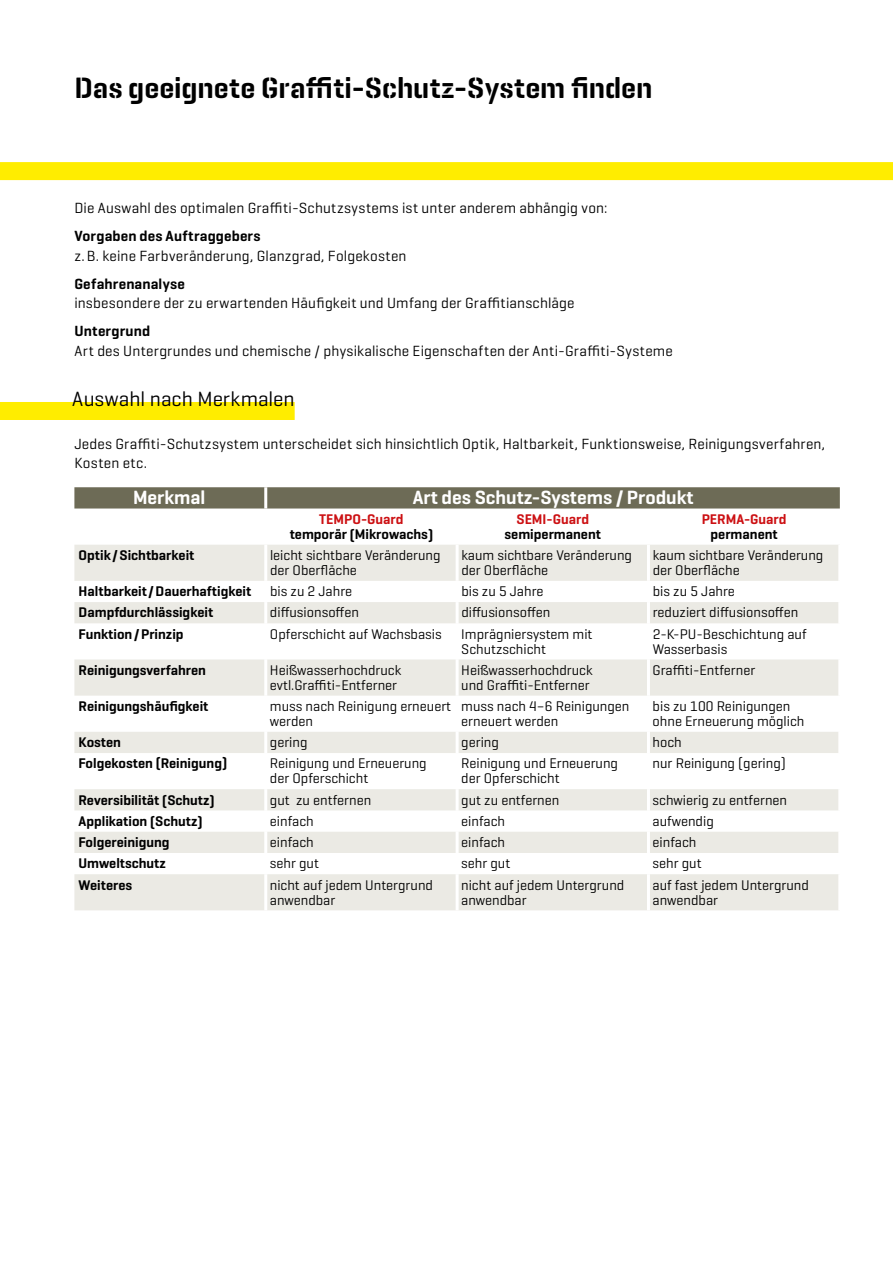
<style>
.page{position:relative;width:893px;height:1263px;background:#fff}
.page>*{position:absolute;margin:0;border:0;box-sizing:border-box;transform-origin:0 0}
.t1{font:600 30px "Geogrotesque Stencil C";color:#000}
.t2{font:21px "Geogrotesque";color:#000}
.t3{font:600 19.5px "Geogrotesque";color:#fff}
.t4{font:15px/19.5px "Geogrotesque";letter-spacing:.01em;color:#000}
.t5{font:600 15px "Geogrotesque";letter-spacing:.01em;color:#000}
.t6{font:14.25px/15px "Geogrotesque";color:#000}
.t7{font:600 14.25px "Geogrotesque";color:#000}
.t8{font:600 14.25px "Geogrotesque";color:#cc1013}
</style>
<div class="page">
<div style="left:74px;top:487px;width:766px;height:21px;background:#6d6b56"></div>
<svg style="left:74px;top:545px;width:764px;height:365px;fill:#ebeae4"></svg>
<hr style="left:264px;top:545px;width:3px;height:36px;background:#fff">
<hr style="left:456px;top:545px;width:3px;height:36px;background:#fff">
<hr style="left:264px;top:581px;width:3px;height:21px;background:#fff">
<hr style="left:456px;top:581px;width:3px;height:21px;background:#fff">
<hr style="left:264px;top:602px;width:3px;height:21px;background:#fff">
<hr style="left:456px;top:602px;width:3px;height:21px;background:#fff">
<hr style="left:264px;top:623px;width:3px;height:36px;background:#fff">
<hr style="left:456px;top:623px;width:3px;height:36px;background:#fff">
<hr style="left:264px;top:659px;width:3px;height:37px;background:#fff">
<hr style="left:456px;top:659px;width:3px;height:37px;background:#fff">
<hr style="left:264px;top:696px;width:3px;height:36px;background:#fff">
<hr style="left:456px;top:696px;width:3px;height:36px;background:#fff">
<hr style="left:264px;top:732px;width:3px;height:21px;background:#fff">
<hr style="left:456px;top:732px;width:3px;height:21px;background:#fff">
<hr style="left:264px;top:753px;width:3px;height:36px;background:#fff">
<hr style="left:456px;top:753px;width:3px;height:36px;background:#fff">
<hr style="left:264px;top:789px;width:3px;height:21px;background:#fff">
<hr style="left:456px;top:789px;width:3px;height:21px;background:#fff">
<hr style="left:264px;top:810px;width:3px;height:22px;background:#fff">
<hr style="left:456px;top:810px;width:3px;height:22px;background:#fff">
<hr style="left:264px;top:832px;width:3px;height:21px;background:#fff">
<hr style="left:456px;top:832px;width:3px;height:21px;background:#fff">
<hr style="left:264px;top:853px;width:3px;height:21px;background:#fff">
<hr style="left:456px;top:853px;width:3px;height:21px;background:#fff">
<hr style="left:264px;top:874px;width:3px;height:36px;background:#fff">
<hr style="left:456px;top:874px;width:3px;height:36px;background:#fff">
<hr style="left:647px;top:545px;width:3px;height:36px;background:#fff">
<hr style="left:647px;top:581px;width:3px;height:21px;background:#fff">
<hr style="left:647px;top:602px;width:3px;height:21px;background:#fff">
<hr style="left:647px;top:623px;width:3px;height:36px;background:#fff">
<hr style="left:647px;top:659px;width:3px;height:37px;background:#fff">
<hr style="left:647px;top:696px;width:3px;height:36px;background:#fff">
<hr style="left:647px;top:732px;width:3px;height:21px;background:#fff">
<hr style="left:647px;top:753px;width:3px;height:36px;background:#fff">
<hr style="left:647px;top:789px;width:3px;height:21px;background:#fff">
<hr style="left:647px;top:810px;width:3px;height:22px;background:#fff">
<hr style="left:647px;top:832px;width:3px;height:21px;background:#fff">
<hr style="left:647px;top:853px;width:3px;height:21px;background:#fff">
<hr style="left:647px;top:874px;width:3px;height:36px;background:#fff">
<hr style="left:264px;top:487px;width:3px;height:21px;background:#fff">
<div style="left:0;top:402px;width:295px;height:18px;background:#ffed00"></div>
<div style="left:0;top:162px;width:893px;height:18px;background:#ffed00"></div>
<h1 class="t1" style="left:74px;top:69px;width:580px">Das geeignete Graffiti-Schutz-System finden</h1>
<p class="t4" style="left:74px;top:198px;width:535px">Die Auswahl des optimalen Graffiti-Schutzsystems ist unter anderem abhängig von:</p>
<p class="t5" style="left:74px;top:227px;width:188px">Vorgaben des Auftraggebers</p>
<p class="t4" style="left:74px;top:245px;width:334px">z.B. keine Farbveränderung, Glanzgrad, Folgekosten</p>
<p class="t5" style="left:74px;top:274px;width:112px">Gefahrenanalyse</p>
<p class="t4" style="left:74px;top:293px;width:502px">insbesondere der zu erwartenden Häufigkeit und Umfang der Graffitianschläge</p>
<p class="t5" style="left:74px;top:322px;width:77px">Untergrund</p>
<p class="t4" style="left:74px;top:340px;width:600px">Art des Untergrundes und chemische / physikalische Eigenschaften der Anti-Graffiti-Systeme</p>
<h2 class="t2" style="left:72px;top:386px;width:224px">Auswahl nach Merkmalen</h2>
<p class="t4" style="left:74px;top:434px;width:752px">Jedes Graffiti-Schutzsystem unterscheidet sich hinsichtlich Optik, Haltbarkeit, Funktionsweise, Reinigungsverfahren,<br>Kosten etc.</p>
<h3 class="t3" style="left:133px;top:485px;width:74px">Merkmal</h3>
<h3 class="t3" style="left:413px;top:485px;width:282px">Art des Schutz-Systems / Produkt</h3>
<p class="t8" style="left:319px;top:511px;width:86px">Tem po-Guard</p>
<p class="t7" style="left:290px;top:526px;width:145px">temporär (Mikrowachs)</p>
<p class="t8" style="left:517px;top:511px;width:74px">SEMI-Guard</p>
<p class="t7" style="left:505px;top:526px;width:98px">semipermanent</p>
<p class="t8" style="left:702px;top:511px;width:86px">PERMA-Guard</p>
<p class="t7" style="left:711px;top:526px;width:69px">permanent</p>
<p class="t7" style="left:79px;top:546px;width:117px">Optik /Sichtbarkeit</p>
<p class="t6" style="left:270px;top:547px;width:172px">leicht sichtbare Veränderung der Oberfläche</p>
<p class="t6" style="left:461px;top:547px;width:172px">kaum sichtbare Veränderung der Oberfläche</p>
<p class="t6" style="left:653px;top:547px;width:172px">kaum sichtbare Veränderung der Oberfläche</p>
<p class="t7" style="left:79px;top:582px;width:174px">Haltbarkeit/Dauerhaftigkeit</p>
<p class="t6" style="left:270px;top:583px;width:84px">bis zu 2 Jahre</p>
<p class="t6" style="left:461px;top:583px;width:84px">bis zu 5 Jahre</p>
<p class="t6" style="left:653px;top:583px;width:84px">bis zu 5 Jahre</p>
<p class="t7" style="left:79px;top:604px;width:136px">Dampfdurchlässigkeit</p>
<p class="t6" style="left:270px;top:605px;width:90px">diffusionsoffen</p>
<p class="t6" style="left:461px;top:605px;width:90px">diffusionsoffen</p>
<p class="t6" style="left:653px;top:605px;width:147px">reduziert diffusionsoffen</p>
<p class="t7" style="left:79px;top:625px;width:106px">Funktion/ Prinzip</p>
<p class="t6" style="left:270px;top:626px;width:173px">Opferschicht auf Wachsbasis</p>
<p class="t6" style="left:461px;top:626px;width:133px">Imprägniersystem mit<br>Schutzschicht</p>
<p class="t6" style="left:653px;top:626px;width:155px">2-K-PU-Beschichtung auf<br>Wasserbasis</p>
<p class="t7" style="left:79px;top:661px;width:129px">Reinigungsverfahren</p>
<p class="t6" style="left:270px;top:662px;width:133px">Heißwasserhochdruck evtl.Graffiti-Entferner</p>
<p class="t6" style="left:461px;top:662px;width:133px">Heißwasserhochdruck und Graffiti-Entferner</p>
<p class="t6" style="left:653px;top:662px;width:104px">Graffiti-Entferner</p>
<p class="t7" style="left:79px;top:697px;width:131px">Reinigungshäufigkeit</p>
<p class="t6" style="left:270px;top:698px;width:183px">muss nach Reinigung erneuert werden</p>
<p class="t6" style="left:461px;top:698px;width:170px">muss nach 4–6 Reinigungen erneuert werden</p>
<p class="t6" style="left:653px;top:698px;width:153px">bis zu 100 Reinigungen ohne Erneuerung möglich</p>
<p class="t7" style="left:79px;top:733px;width:44px">Kosten</p>
<p class="t6" style="left:270px;top:734px;width:39px">gering</p>
<p class="t6" style="left:461px;top:734px;width:39px">gering</p>
<p class="t6" style="left:653px;top:734px;width:31px">hoch</p>
<p class="t7" style="left:79px;top:755px;width:150px">Folgekosten (Reinigung)</p>
<p class="t6" style="left:270px;top:756px;width:158px">Reinigung und Erneuerung der Opferschicht</p>
<p class="t6" style="left:461px;top:756px;width:158px">Reinigung und Erneuerung der Opferschicht</p>
<p class="t6" style="left:653px;top:756px;width:135px">nur Reinigung (gering)</p>
<p class="t7" style="left:79px;top:791px;width:138px">Reversibilität (Schutz)</p>
<p class="t6" style="left:270px;top:792px;width:103px">gut zu entfernen</p>
<p class="t6" style="left:461px;top:792px;width:100px">gut zu entfernen</p>
<p class="t6" style="left:653px;top:792px;width:136px">schwierig zu entfernen</p>
<p class="t7" style="left:79px;top:812px;width:125px">Applikation (Schutz)</p>
<p class="t6" style="left:270px;top:813px;width:45px">einfach</p>
<p class="t6" style="left:461px;top:813px;width:45px">einfach</p>
<p class="t6" style="left:653px;top:813px;width:63px">aufwendig</p>
<p class="t7" style="left:79px;top:833px;width:93px">Folgereinigung</p>
<p class="t6" style="left:270px;top:834px;width:45px">einfach</p>
<p class="t6" style="left:461px;top:834px;width:45px">einfach</p>
<p class="t6" style="left:653px;top:834px;width:45px">einfach</p>
<p class="t7" style="left:78px;top:855px;width:89px">Umweltschutz</p>
<p class="t6" style="left:270px;top:855px;width:51px">sehr gut</p>
<p class="t6" style="left:461px;top:855px;width:51px">sehr gut</p>
<p class="t6" style="left:653px;top:855px;width:51px">sehr gut</p>
<p class="t7" style="left:78px;top:876px;width:55px">Weiteres</p>
<p class="t6" style="left:270px;top:877px;width:165px">nicht auf jedem Untergrund anwendbar</p>
<p class="t6" style="left:461px;top:877px;width:165px">nicht auf jedem Untergrund anwendbar</p>
<p class="t6" style="left:652px;top:877px;width:158px">auf fast jedem Untergrund anwendbar</p>
</div>
